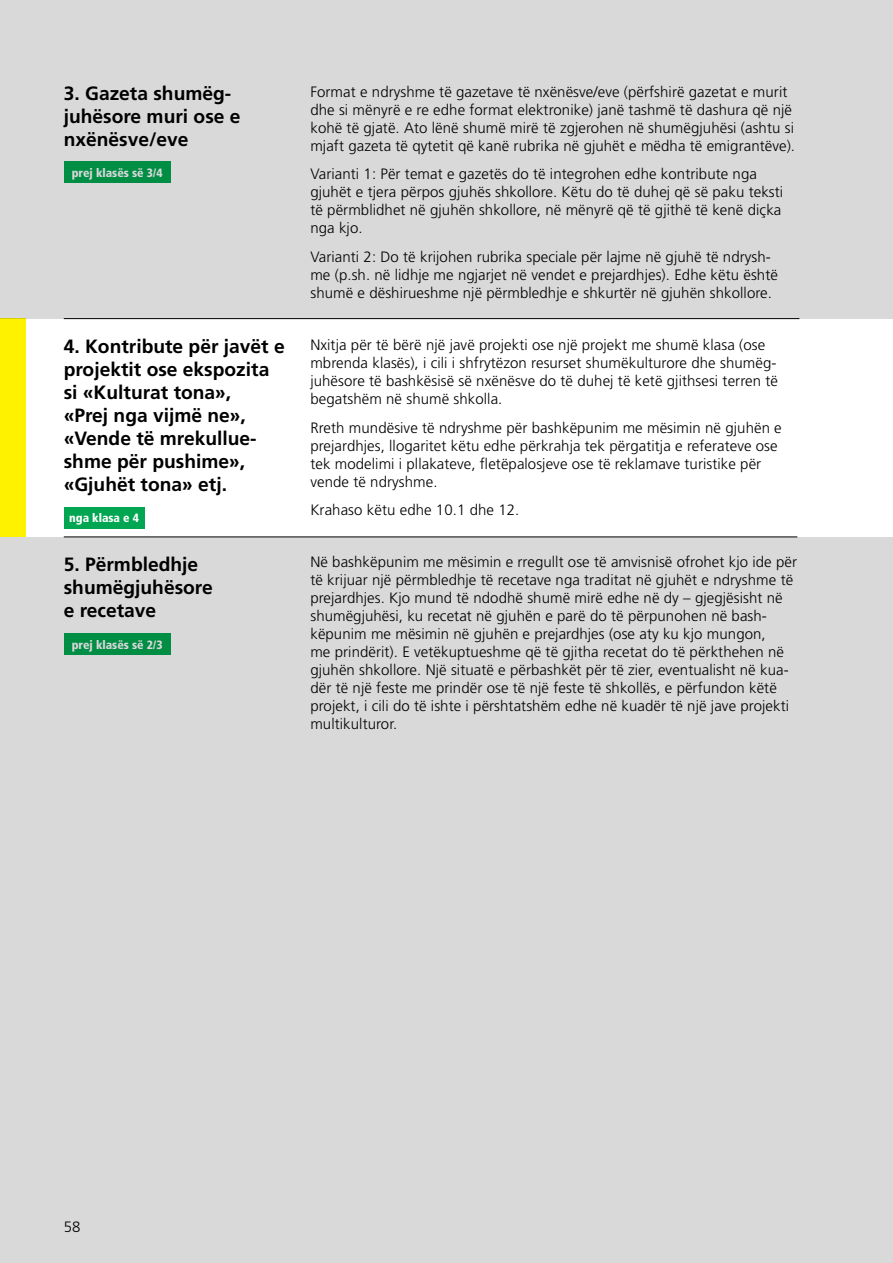
<style>
.page{position:relative;width:893px;height:1263px;background:#fff}
.page>*{position:absolute;margin:0;border:0;box-sizing:border-box;transform-origin:0 0}
.t1{font:700 19.2px/23.1px "Frutiger";color:#000}
.t2{font:300 15px/18px "Frutiger";letter-spacing:.005em;color:#000}
.t3{font:900 condensed 12px "Frutiger";color:#fff}
</style>
<div class="page">
<div style="left:64px;top:507px;width:80px;height:21px;background:#00a651"></div>
<hr style="left:64px;top:536px;width:733px;height:1px;background:#000">
<div style="left:0;top:319px;width:26px;height:218px;background:#fff200"></div>
<div style="left:0;top:537px;width:893px;height:726px;background:#d9d9d9"></div>
<div style="left:0;top:0;width:893px;height:319px;background:#d9d9d9"></div>
<p class="t1" style="left:64px;top:82px;width:178px">3. Gazeta shumëg&shy;juhësore muri ose e nxënësve/eve</p>
<p class="t3" style="left:72px;top:165px;width:92px">prej klasës së 3/4</p>
<p class="t1" style="left:64px;top:335px;width:222px">4. Kontribute për javët e projektit ose ekspozita si «Kulturat tona»,<br>«Prej nga vijmë ne», «Vende të mrekullue&shy;shme për pushime», «Gjuhët tona» etj.</p>
<p class="t3" style="left:69px;top:510px;width:71px">nga klasa e 4</p>
<p class="t1" style="left:64px;top:553px;width:150px">5. Përmbledhje shumëgjuhësore e recetave</p>
<p class="t3" style="left:72px;top:637px;width:92px">prej klasës së 2/3</p>
<p class="t2" style="left:310px;top:83px;width:486px">Format e ndryshme të gazetave të nxënësve/eve (përfshirë gazetat e murit dhe si mënyrë e re edhe format elektronike) janë tashmë të dashura që një kohë të gjatë. Ato lënë shumë mirë të zgjerohen në shumëgjuhësi (ashtu si mjaft gazeta të qytetit që kanë rubrika në gjuhët e mëdha të emigrantëve).</p>
<p class="t2" style="left:310px;top:165px;width:474px">Varianti 1: Për temat e gazetës do të integrohen edhe kontribute nga gjuhët e tjera përpos gjuhës shkollore. Këtu do të duhej që së paku teksti të përmblidhet në gjuhën shkollore, në mënyrë që të gjithë të kenë diçka nga kjo.</p>
<p class="t2" style="left:310px;top:248px;width:469px">Varianti 2: Do të krijohen rubrika speciale për lajme në gjuhë të ndrysh&shy;me (p.sh. në lidhje me ngjarjet në vendet e prejardhjes). Edhe këtu është shumë e dëshirueshme një përmbledhje e shkurtër në gjuhën shkollore.</p>
<p class="t2" style="left:310px;top:336px;width:469px">Nxitja për të bërë një javë projekti ose një projekt me shumë klasa (ose mbrenda klasës), i cili i shfrytëzon resurset shumëkulturore dhe shumëg&shy;juhësore të bashkësisë së nxënësve do të duhej të ketë gjithsesi terren të begatshëm në shumë shkolla.</p>
<p class="t2" style="left:310px;top:419px;width:473px">Rreth mundësive të ndryshme për bashkëpunim me mësimin në gjuhën e prejardhjes, llogaritet këtu edhe përkrahja tek përgatitja e referateve ose tek modelimi i pllakateve, fletëpalosjeve ose të reklamave turistike për vende të ndryshme.</p>
<p class="t2" style="left:310px;top:501px;width:210px">Krahaso këtu edhe 10.1 dhe 12.</p>
<p class="t2" style="left:310px;top:553px;width:488px">Në bashkëpunim me mësimin e rregullt ose të amvisnisë ofrohet kjo ide për të krijuar një përmbledhje të recetave nga traditat në gjuhët e ndryshme të prejardhjes. Kjo mund të ndodhë shumë mirë edhe në dy – gjegjësisht në shumëgjuhësi, ku recetat në gjuhën e parë do të përpunohen në bash&shy;këpunim me mësimin në gjuhën e prejardhjes (ose aty ku kjo mungon,<br>me prindërit). E vetëkuptueshme që të gjitha recetat do të përkthehen në gjuhën shkollore. Një situatë e përbashkët për të zier, eventualisht në kua&shy;dër të një feste me prindër ose të një feste të shkollës, e përfundon këtë projekt, i cili do të ishte i përshtatshëm edhe në kuadër të një jave projekti multikulturor.</p>
<p class="t2" style="left:64px;top:1218px;width:18px">58</p>
</div>
